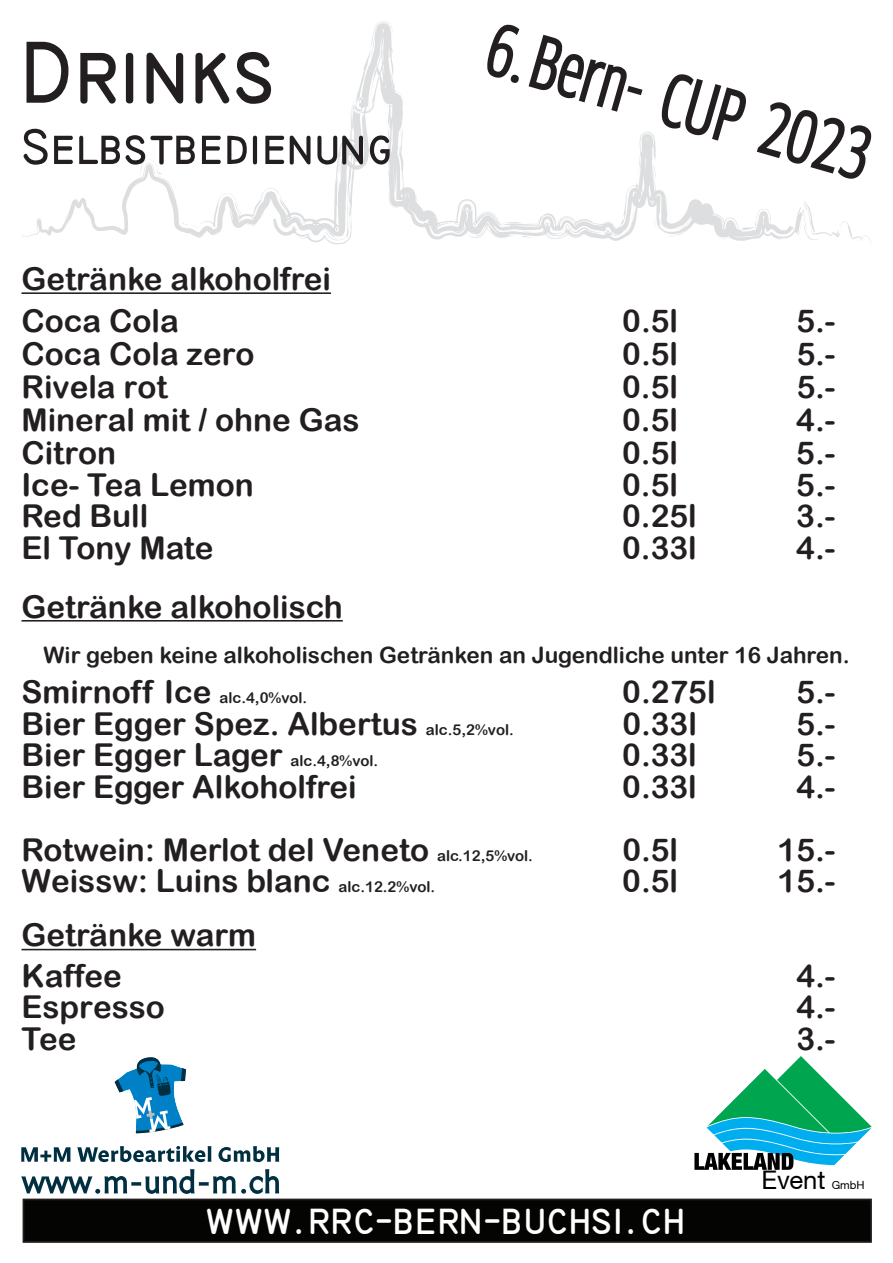
<style>
.page{position:relative;width:893px;height:1263px;background:#fff}
.page>*{position:absolute;margin:0;border:0;box-sizing:border-box;transform-origin:0 0}
.t1{font:700 90px "Technic";color:#231f20}
.t2{font:700 51px "Technic";color:#231f20}
.t3{font:700 45px "Technic";color:#fff}
.t4{font:31.5px/42px "Arial Rounded MT Bold";color:#231f20}
.t5{font:25.65px "Helvetica Neue CE";color:#000001}
.t6{font:22.5px "Arial Rounded MT Bold";color:#231f20}
.t7{font:15px "Arial Rounded MT Bold";color:#231f20}
.t8{font:11.25px "Helvetica Neue CE";color:#000001}
.s1{font-size:31.5px}
.s2{font-size:15px}
</style>
<div class="page">
<svg style="left:22px;top:21px;width:774px;height:220px"></svg>
<svg style="left:796px;top:201px;width:75px;height:41px"></svg>
<svg style="left:638px;top:170px;width:1px;height:12px"></svg>
<svg style="left:654px;top:217px;width:4px;height:14px"></svg>
<svg style="left:646px;top:163px;width:11px;height:39px"></svg>
<svg style="left:643px;top:140px;width:9px;height:16px"></svg>
<svg style="left:558px;top:224px;width:56px;height:12px"></svg>
<svg style="left:627px;top:196px;width:12px;height:25px"></svg>
<svg style="left:437px;top:223px;width:16px;height:10px"></svg>
<svg style="left:466px;top:208px;width:72px;height:30px"></svg>
<svg style="left:118px;top:159px;width:44px;height:70px"></svg>
<svg style="left:172px;top:30px;width:232px;height:214px"></svg>
<svg style="left:80px;top:200px;width:4px;height:4px"></svg>
<svg style="left:37px;top:221px;width:5px;height:12px"></svg>
<hr style="left:21px;top:292px;width:310px;height:2px;background:#231f20">
<hr style="left:21px;top:620px;width:322px;height:1px;background:#231f20">
<hr style="left:21px;top:949px;width:235px;height:1px;background:#231f20">
<div style="left:24px;top:1199px;width:847px;height:43px;background:#040503"></div>
<div style="left:23px;top:1199px;width:849px;height:43px;border:2px solid #231f20"></div>
<svg style="left:114px;top:1057px;width:72px;height:77px"></svg>
<svg style="left:21px;top:1147px;width:49px;height:15px"></svg>
<svg style="left:77px;top:1146px;width:134px;height:16px"></svg>
<svg style="left:218px;top:1146px;width:61px;height:16px"></svg>
<svg style="left:21px;top:1169px;width:258px;height:24px"></svg>
<svg style="left:485px;top:22px;width:36px;height:63px"></svg>
<svg style="left:527px;top:33px;width:117px;height:80px"></svg>
<svg style="left:660px;top:72px;width:88px;height:70px"></svg>
<svg style="left:755px;top:100px;width:117px;height:81px"></svg>
<svg style="left:694px;top:1056px;width:178px;height:114px"></svg>
<h1 class="t1" style="left:21px;top:21px;width:256px">Drinks</h1>
<h2 class="t2" style="left:21px;top:118px;width:374px">Selbstbedienung</h2>
<p class="t4" style="left:21px;top:257px;width:311px">Getränke alkoholfrei<br>Coca Cola</p>
<p class="t4" style="left:622px;top:299px;width:57px">0.5l</p>
<p class="t4" style="left:796px;top:299px;width:41px">5.-</p>
<p class="t4" style="left:21px;top:332px;width:235px">Coca Cola zero</p>
<p class="t4" style="left:622px;top:332px;width:57px">0.5l</p>
<p class="t4" style="left:797px;top:332px;width:40px">5.-</p>
<p class="t4" style="left:21px;top:365px;width:148px">Rivela rot</p>
<p class="t4" style="left:622px;top:365px;width:57px">0.5l</p>
<p class="t4" style="left:797px;top:365px;width:40px">5.-</p>
<p class="t4" style="left:21px;top:398px;width:339px">Mineral mit / ohne Gas</p>
<p class="t4" style="left:622px;top:398px;width:57px">0.5l</p>
<p class="t4" style="left:796px;top:398px;width:41px">4.-</p>
<p class="t4" style="left:21px;top:431px;width:96px">Citron</p>
<p class="t4" style="left:622px;top:431px;width:57px">0.5l</p>
<p class="t4" style="left:796px;top:431px;width:41px">5.-</p>
<p class="t4" style="left:21px;top:463px;width:234px">Ice- Tea Lemon</p>
<p class="t4" style="left:622px;top:463px;width:57px">0.5l</p>
<p class="t4" style="left:796px;top:463px;width:41px">5.-</p>
<p class="t4" style="left:21px;top:494px;width:128px">Red Bull</p>
<p class="t4" style="left:622px;top:494px;width:76px">0.25l</p>
<p class="t4" style="left:796px;top:494px;width:41px">3.-</p>
<p class="t4" style="left:21px;top:526px;width:194px">El Tony Mate</p>
<p class="t4" style="left:622px;top:526px;width:76px">0.33l</p>
<p class="t4" style="left:796px;top:526px;width:41px">4.-</p>
<p class="t4" style="left:21px;top:585px;width:323px">Getränke alkoholisch</p>
<p class="t6" style="left:43px;top:641px;width:808px">Wir geben keine alkoholischen Getränken an Jugendliche unter 16 Jahren.</p>
<p class="t7" style="left:21px;top:689px;width:287px"><span class="s1">Smirnoff Ice</span> alc.4,0%vol.</p>
<p class="t4" style="left:622px;top:670px;width:95px">0.275l</p>
<p class="t4" style="left:796px;top:670px;width:41px">5.-</p>
<p class="t4" style="left:22px;top:702px;width:494px">Bier Egger Spez. Albertus <span class="s2">alc.5,2%vol.</span></p>
<p class="t4" style="left:622px;top:702px;width:76px">0.33l</p>
<p class="t4" style="left:796px;top:702px;width:41px">5.-</p>
<p class="t4" style="left:22px;top:733px;width:358px">Bier Egger Lager <span class="s2">alc.4,8%vol.</span></p>
<p class="t4" style="left:622px;top:733px;width:76px">0.33l</p>
<p class="t4" style="left:796px;top:733px;width:41px">5.-</p>
<p class="t4" style="left:22px;top:765px;width:337px">Bier Egger Alkoholfrei</p>
<p class="t4" style="left:622px;top:765px;width:76px">0.33l</p>
<p class="t4" style="left:796px;top:765px;width:41px">4.-</p>
<p class="t4" style="left:22px;top:828px;width:513px">Rotwein: Merlot del Veneto <span class="s2">alc.12,5%vol.</span></p>
<p class="t4" style="left:622px;top:828px;width:57px">0.5l</p>
<p class="t4" style="left:778px;top:828px;width:59px">15.-</p>
<p class="t4" style="left:22px;top:859px;width:415px">Weissw: Luins blanc <span class="s2">alc.12.2%vol.</span></p>
<p class="t4" style="left:622px;top:859px;width:57px">0.5l</p>
<p class="t4" style="left:778px;top:859px;width:59px">15.-</p>
<p class="t4" style="left:21px;top:915px;width:236px;line-height:40.5px">Getränke warm<br>Kaffee</p>
<p class="t4" style="left:796px;top:954px;width:41px">4.-</p>
<p class="t4" style="left:21px;top:986px;width:145px">Espresso</p>
<p class="t4" style="left:796px;top:986px;width:41px">4.-</p>
<p class="t4" style="left:21px;top:1017px;width:57px">Tee</p>
<p class="t4" style="left:796px;top:1017px;width:41px">3.-</p>
<h3 class="t3" style="left:206px;top:1193px;width:481px">www.rrc-bern-buchsi.ch</h3>
<p class="t5" style="left:761px;top:1165px;width:66px">Event</p>
<p class="t8" style="left:832px;top:1178px;width:34px">GmbH</p>
</div>
